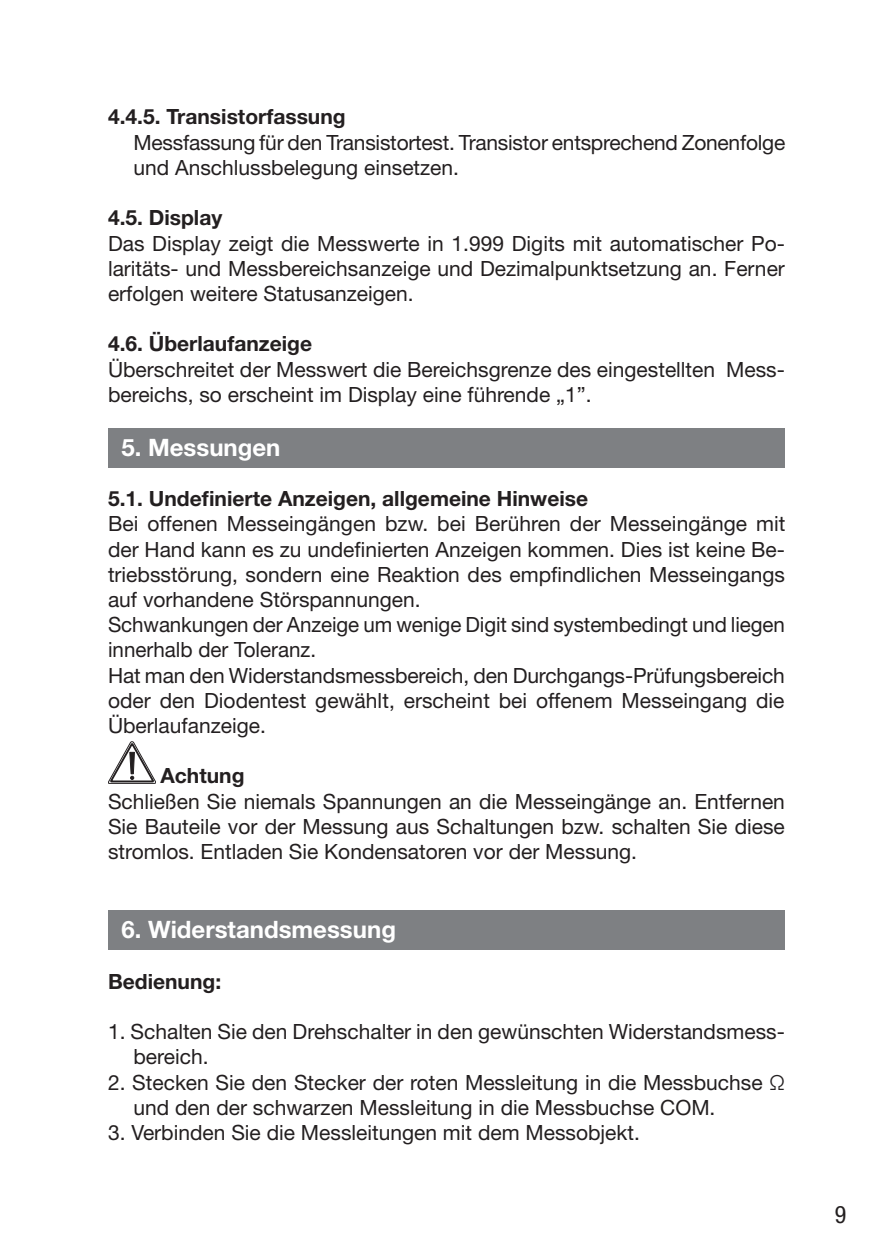
<style>
.page{position:relative;width:893px;height:1259px;background:#fff}
.page>*{position:absolute;margin:0;border:0;box-sizing:border-box;transform-origin:0 0}
.Kapitel_weiß{font:700 24px "Helvetica Neue LT";color:#fff}
.t1{font:condensed 24px "Helvetica Neue LT";color:#231f20}
.Eingerückt{font:21px/25.2px "Helvetica Neue LT";color:#231f20}
.Fett{font:700 21px "Helvetica Neue LT";color:#231f20}
.Eingerückt-2{font:700 21px "Helvetica Neue LT";color:#231f20}
</style>
<div class="page">
<div style="left:108px;top:910px;width:677px;height:40px;background:#7e8083"></div>
<div style="left:108px;top:428px;width:677px;height:39px;background:#7e8083"></div>
<svg style="left:108px;top:741px;width:48px;height:42px"></svg>
<p class="Fett" style="left:108px;top:104px;width:239px">4.4.5. Transistorfassung</p>
<p class="Eingerückt" style="left:133px;top:129px;width:653px">Messfassung für den Transistortest. Transistor entsprechend Zonenfolge und Anschlussbelegung einsetzen.</p>
<p class="Fett" style="left:108px;top:205px;width:116px">4.5. Display</p>
<p class="Eingerückt" style="left:108px;top:230px;width:678px;text-align:justify">Das Display zeigt die Messwerte in 1.999 Digits mit automatischer Po&shy;laritäts- und Messbereichsanzeige und Dezimalpunktsetzung an. Ferner erfolgen weitere Statusanzeigen.</p>
<p class="Fett" style="left:108px;top:331px;width:206px">4.6. Überlaufanzeige</p>
<p class="Eingerückt" style="left:108px;top:356px;width:678px">Überschreitet der Messwert die Bereichsgrenze des eingestellten Mess&shy;bereichs, so erscheint im Display eine führende „1”.</p>
<p class="Kapitel_weiß" style="left:121px;top:432px;width:161px">5. Messungen</p>
<p class="Fett" style="left:108px;top:486px;width:482px">5.1. Undefinierte Anzeigen, allgemeine Hinweise</p>
<p class="Eingerückt" style="left:108px;top:511px;width:679px;text-align:justify">Bei offenen Messeingängen bzw. bei Berühren der Messeingänge mit der Hand kann es zu undefinierten Anzeigen kommen. Dies ist keine Be&shy;triebsstörung, sondern eine Reaktion des empfindlichen Messeingangs auf vorhandene Störspannungen.</p>
<p class="Eingerückt" style="left:108px;top:612px;width:678px">Schwankungen der Anzeige um wenige Digit sind systembedingt und liegen innerhalb der Toleranz.</p>
<p class="Eingerückt" style="left:108px;top:662px;width:678px;text-align:justify">Hat man den Widerstandsmessbereich, den Durchgangs-Prüfungsbereich oder den Diodentest gewählt, erscheint bei offenem Messeingang die Überlaufanzeige.</p>
<p class="Fett" style="left:161px;top:763px;width:86px">Achtung</p>
<p class="Eingerückt" style="left:108px;top:788px;width:678px;text-align:justify">Schließen Sie niemals Spannungen an die Messeingänge an. Entfernen Sie Bauteile vor der Messung aus Schaltungen bzw. schalten Sie diese stromlos. Entladen Sie Kondensatoren vor der Messung.</p>
<p class="Kapitel_weiß" style="left:121px;top:915px;width:276px">6. Widerstandsmessung</p>
<p class="Eingerückt-2" style="left:108px;top:968px;width:115px">Bedienung:</p>
<p class="Eingerückt" style="left:134px;top:1018px;width:653px;text-indent:-26px">1. Schalten Sie den Drehschalter in den gewünschten Widerstandsmess&shy;bereich.</p>
<p class="Eingerückt" style="left:134px;top:1069px;width:653px;text-indent:-26px">2. Stecken Sie den Stecker der roten Messleitung in die Messbuchse Ω und den der schwarzen Messleitung in die Messbuchse COM.</p>
<p class="Eingerückt" style="left:108px;top:1119px;width:533px">3. Verbinden Sie die Messleitungen mit dem Messobjekt.</p>
<p class="t1" style="left:835px;top:1200px;width:13px">9</p>
</div>
